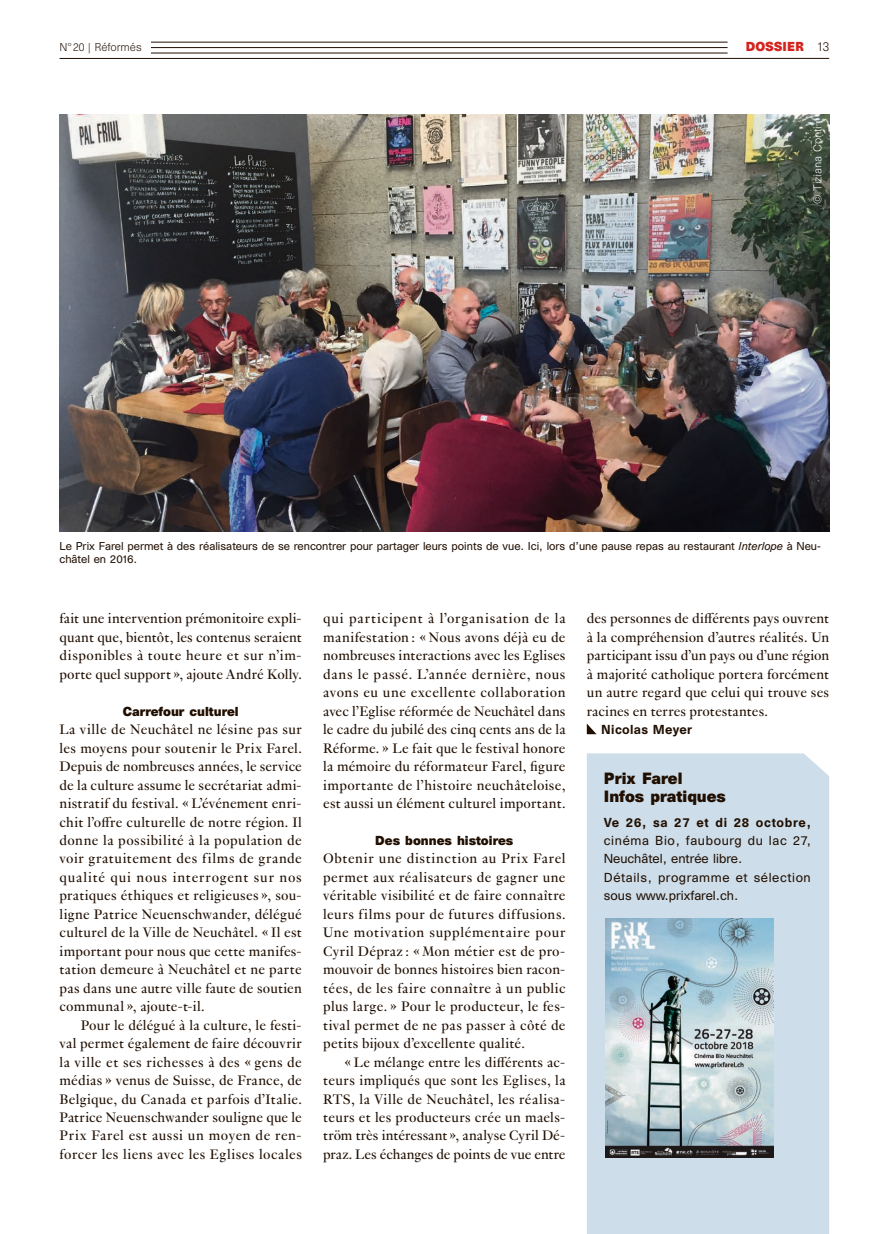
<style>
.page{position:relative;width:893px;height:1234px;background:#fff}
.page>*{position:absolute;margin:0;border:0;box-sizing:border-box;transform-origin:0 0}
.t1{font:15px/18.5px "Genath";letter-spacing:.015em;color:#200e00;text-align:justify}
.t2{font:700 15px/18.5px "Unica SB";color:#200e00}
.t3{font:12px/18.5px "Unica SB";letter-spacing:.045em;color:#200e00}
.t4{font:700 12px "Unica SB";color:#200e00}
.t5{font:500 12px "Unica SB";letter-spacing:.06em;color:#200e00}
.t6{font:500 12px "Unica SB";letter-spacing:.035em;color:#200e00}
.t7{font:700 12px "Unica SB";color:#d42420}
.t8{font:10.5px/13.5px "Unica SB";color:#200e00}
.t9{font:300 10.5px "Unica SB";color:#fff}
.t10{font:300 10.5px "Unica SB";color:#200e00}
.s1{font-weight:300;color:#200e00}
.s2{font-style:italic}
</style>
<div class="page">
<svg style="left:587px;top:724px;width:10px;height:10px"></svg>
<div style="left:587px;top:753px;width:242px;height:480px;background:#cddde9"></div>
<img style="left:60px;top:115px;width:769px;height:416px">
<img style="left:606px;top:918px;width:168px;height:239px">
<hr style="left:60px;top:58px;width:769px;height:1px;background:#200e00">
<hr style="left:151px;top:53px;width:577px;height:1px;background:#200e00">
<hr style="left:151px;top:47px;width:577px;height:1px;background:#200e00">
<hr style="left:151px;top:42px;width:577px;height:1px;background:#200e00">
<p class="t10" style="left:60px;top:41px;width:84px">N° 20 | Réformés</p>
<p class="t7" style="left:746px;top:39px;width:85px">DOSSIER <span class="s1">13</span></p>
<p class="t9" style="left:811px;top:204px;width:79px;rotate:-90deg">© Tiziana Conti</p>
<p class="t8" style="left:60px;top:539px;width:763px">Le Prix Farel permet à des réalisateurs de se rencontrer pour partager leurs points de vue. Ici, lors d’une pause repas au restaurant <span class="s2">Interlope</span> à Neu&shy;châtel en 2016.</p>
<p class="t1" style="left:60px;top:608px;width:244px">fait une intervention prémonitoire expli&shy;quant que, bientôt, les contenus seraient disponibles à toute heure et sur n’im&shy;porte quel support », ajoute André Kolly.</p>
<p class="t4" style="left:123px;top:703px;width:118px">Carrefour culturel</p>
<p class="t1" style="left:60px;top:719px;width:244px">La ville de Neuchâtel ne lésine pas sur les moyens pour soutenir le Prix Farel.<br>Depuis de nombreuses années, le service de la culture assume le secrétariat admi&shy;nistratif du festival. « L’événement enri&shy;chit l’offre culturelle de notre région. Il donne la possibilité à la population de voir gratuitement des films de grande qualité qui nous interrogent sur nos pratiques éthiques et religieuses », sou&shy;ligne Patrice Neuenschwander, délégué culturel de la Ville de Neuchâtel. « Il est important pour nous que cette manifes&shy;tation demeure à Neuchâtel et ne parte pas dans une autre ville faute de soutien communal », ajoute-t-il.</p>
<p class="t1" style="left:60px;top:1014px;width:244px;text-indent:21px">Pour le délégué à la culture, le festi&shy;val permet également de faire découvrir la ville et ses richesses à des « gens de médias » venus de Suisse, de France, de Belgique, du Canada et parfois d’Italie.<br>Patrice Neuenschwander souligne que le Prix Farel est aussi un moyen de ren&shy;forcer les liens avec les Eglises locales</p>
<p class="t1" style="left:323px;top:608px;width:244px">qui participent à l’organisation de la manifestation : « Nous avons déjà eu de nombreuses interactions avec les Eglises dans le passé. L’année dernière, nous avons eu une excellente collaboration avec l’Eglise réformée de Neuchâtel dans le cadre du jubilé des cinq cents ans de la Réforme. » Le fait que le festival honore la mémoire du réformateur Farel, figure importante de l’histoire neuchâteloise, est aussi un élément culturel important.</p>
<p class="t4" style="left:375px;top:832px;width:140px">Des bonnes histoires</p>
<p class="t1" style="left:323px;top:848px;width:244px">Obtenir une distinction au Prix Farel permet aux réalisateurs de gagner une véritable visibilité et de faire connaître leurs films pour de futures diffusions.<br>Une motivation supplémentaire pour Cyril Dépraz : « Mon métier est de pro&shy;mouvoir de bonnes histoires bien racon&shy;tées, de les faire connaître à un public plus large. » Pour le producteur, le fes&shy;tival permet de ne pas passer à côté de petits bijoux d’excellente qualité.</p>
<p class="t1" style="left:323px;top:1051px;width:244px;text-indent:21px">« Le mélange entre les différents ac&shy;teurs impliqués que sont les Eglises, la RTS, la Ville de Neuchâtel, les réalisa&shy;teurs et les producteurs crée un maels&shy;tröm très intéressant », analyse Cyril Dé&shy;praz. Les échanges de points de vue entre</p>
<p class="t1" style="left:587px;top:608px;width:244px">des personnes de différents pays ouvrent à la compréhension d’autres réalités. Un participant issu d’un pays ou d’une région à majorité catholique portera forcément un autre regard que celui qui trouve ses racines en terres protestantes.</p>
<p class="t6" style="left:601px;top:722px;width:92px">Nicolas Meyer</p>
<p class="t2" style="left:604px;top:770px;width:124px">Prix Farel<br>Infos pratiques</p>
<p class="t5" style="left:604px;top:814px;width:209px">Ve 26, sa 27 et di 28 octobre,</p>
<p class="t3" style="left:604px;top:831px;width:208px">cinéma Bio, faubourg du lac 27,<br>Neuchâtel, entrée libre.<br>Détails, programme et sélection sous www.prixfarel.ch.</p>
</div>
